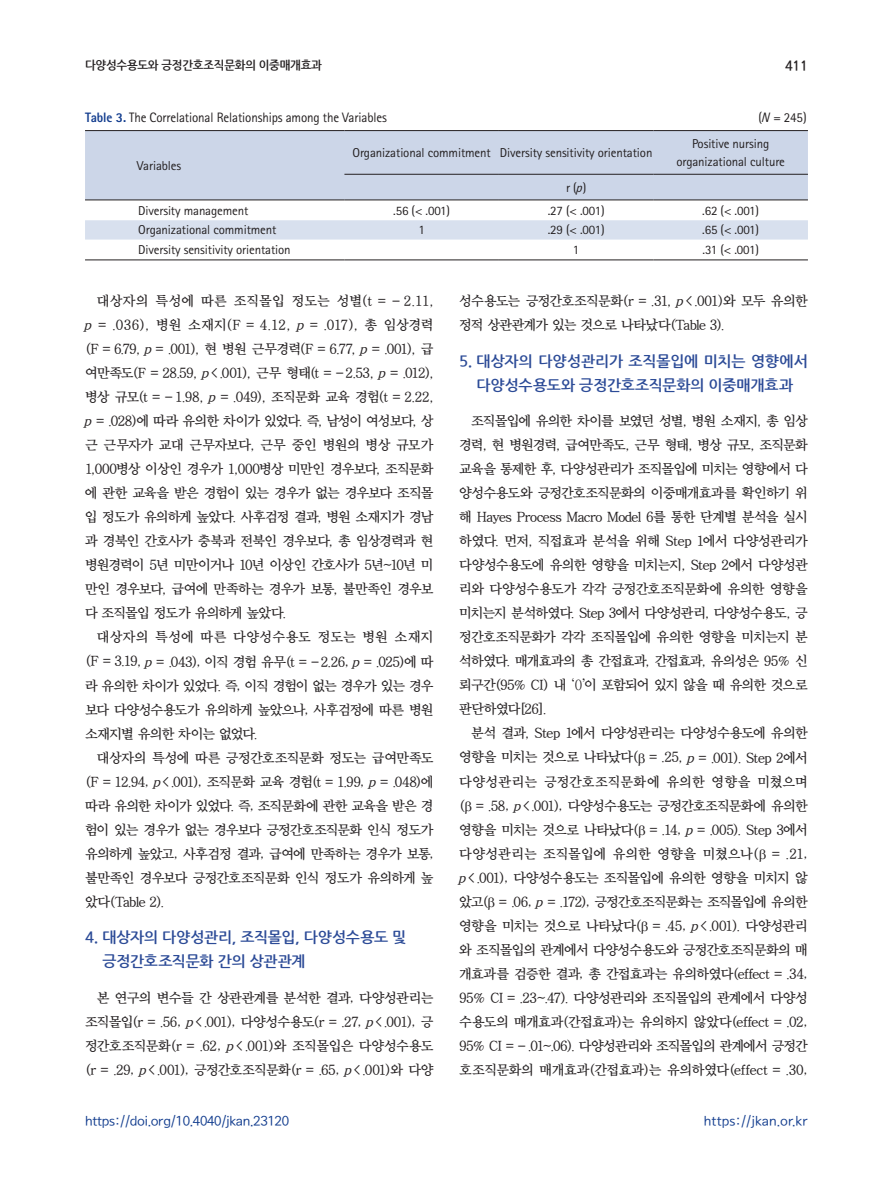
<style>
.page{position:relative;width:893px;height:1191px;background:#fff}
.page>*{position:absolute;margin:0;border:0;box-sizing:border-box;transform-origin:0 0}
.t1{font:700 15px/24px "Nanum Gothic";letter-spacing:-.01em;color:#2c4b97}
.t2{font:13.95px/24px "Bareun Batang M";letter-spacing:-.06em;color:#231f20;text-align:justify}
.t3{font:13.65px "Rotis Sans Serif Std";letter-spacing:-.01em;color:#231f20;scale:.95 1}
.t4{font:13.5px "Seoul Namsan M";letter-spacing:-.025em;color:#143e8f}
.t5{font:13.5px "Seoul Namsan M";color:#143e8f}
.t6{font:700 13.5px "Nanum Gothic";color:#231f20;scale:.95 1}
.t7{font:12.9px/18px "Rotis Sans Serif Std";letter-spacing:-.01em;color:#231f20;text-align:center}
.t8{font:700 12px "Nanum Gothic";letter-spacing:-.02em;color:#231f20;scale:.95 1}
.s1{font-weight:800;color:#143e8f}
.s2{font-style:italic}
.s3{font-family:"Nanum Gothic"}
.s4{font-family:"New Gulim"}
.s5{font-family:"Nanum Myeongjo"}
</style>
<div class="page">
<div style="left:85px;top:131px;width:723px;height:69px;background:#ccd6e8"></div>
<div style="left:85px;top:220px;width:723px;height:19px;background:#d8e0ee"></div>
<hr style="left:85px;top:260px;width:259px;height:1px;background:#231f20">
<hr style="left:344px;top:260px;width:155px;height:1px;background:#231f20">
<hr style="left:499px;top:260px;width:154px;height:1px;background:#231f20">
<hr style="left:653px;top:260px;width:155px;height:1px;background:#231f20">
<hr style="left:344px;top:130px;width:155px;height:1px;background:#231f20">
<hr style="left:499px;top:130px;width:154px;height:1px;background:#231f20">
<hr style="left:653px;top:130px;width:155px;height:1px;background:#231f20">
<hr style="left:344px;top:200px;width:155px;height:1px;background:#231f20">
<hr style="left:499px;top:200px;width:154px;height:1px;background:#231f20">
<hr style="left:653px;top:200px;width:155px;height:1px;background:#231f20">
<hr style="left:85px;top:130px;width:259px;height:1px;background:#231f20">
<hr style="left:85px;top:200px;width:259px;height:1px;background:#231f20">
<hr style="left:344px;top:174px;width:155px;height:1px;background:#231f20">
<hr style="left:499px;top:174px;width:154px;height:1px;background:#231f20">
<hr style="left:653px;top:174px;width:155px;height:1px;background:#231f20">
<p class="t8" style="left:85px;top:59px;width:251px">다양성수용도와 긍정간호조직문화의 이중매개효과</p>
<p class="t6" style="left:785px;top:59px;width:26px">411</p>
<p class="t3" style="left:85px;top:109px;width:319px"><span class="s1">Table 3.</span> The Correlational Relationships among the Variables</p>
<p class="t3" style="left:759px;top:109px;width:52px">(<span class="s2">N</span> = 245)</p>
<p class="t7" style="left:137px;top:156px;width:46px">Variables</p>
<p class="t7" style="left:352px;top:143px;width:301px">Organizational commitment Diversity sensitivity orientation</p>
<p class="t7" style="left:676px;top:134px;width:110px">Positive nursing organizational culture</p>
<p class="t7" style="left:566px;top:178px;width:22px">r (<span class="s2">p</span>)</p>
<p class="t7" style="left:138px;top:202px;width:112px">Diversity management</p>
<p class="t7" style="left:393px;top:202px;width:58px">.56 (&lt; .001)</p>
<p class="t7" style="left:548px;top:202px;width:58px">.27 (&lt; .001)</p>
<p class="t7" style="left:702px;top:202px;width:58px">.62 (&lt; .001)</p>
<p class="t7" style="left:138px;top:221px;width:140px">Organizational commitment</p>
<p class="t7" style="left:418px;top:221px;width:8px">1</p>
<p class="t7" style="left:548px;top:221px;width:58px">.29 (&lt; .001)</p>
<p class="t7" style="left:702px;top:221px;width:58px">.65 (&lt; .001)</p>
<p class="t7" style="left:138px;top:240px;width:154px">Diversity sensitivity orientation</p>
<p class="t7" style="left:573px;top:240px;width:8px">1</p>
<p class="t7" style="left:702px;top:240px;width:58px">.31 (&lt; .001)</p>
<p class="t2" style="left:84px;top:289px;width:351px;text-indent:13px">대상자의 특성에 따른 조직몰입 정도는 성별(t = - 2<span class="s3">.</span>11<span class="s4">, </span><span class="s2">p</span>= <span class="s3">.</span>036)<span class="s4">,</span> 병원 소재지(F = 4<span class="s3">.</span>12<span class="s4">,</span> <span class="s2">p</span>= <span class="s3">.</span>017)<span class="s4">,</span> 총 임상경력 (F=6<span class="s3">.</span>79<span class="s4">,</span> <span class="s2">p</span>= <span class="s3">.</span>001)<span class="s4">,</span> 현 병원 근무경력(F = 6<span class="s3">.</span>77<span class="s4">,</span> <span class="s2">p</span>= <span class="s3">.</span>001)<span class="s4">,</span> 급 여만족도(F = 28<span class="s3">.</span>59<span class="s4">,</span> <span class="s2">p</span>&lt; <span class="s3">.</span>001)<span class="s4">,</span> 근무 형태(t = - 2<span class="s3">.</span>53<span class="s4">,</span> <span class="s2">p</span>= <span class="s3">.</span>012)<span class="s4">, </span>병상 규모(t = - 1<span class="s3">.</span>98<span class="s4">,</span> <span class="s2">p</span>= <span class="s3">.</span>049)<span class="s4">,</span> 조직문화 교육 경험(t = 2<span class="s3">.</span>22<span class="s4">, </span><span class="s2">p</span>= <span class="s3">.</span>028)에 따라 유의한 차이가 있었다<span class="s3">.</span> 즉<span class="s4">,</span> 남성이 여성보다<span class="s4">,</span> 상 근 근무자가 교대 근무자보다<span class="s4">,</span> 근무 중인 병원의 병상 규모가 1<span class="s4">,</span>000병상 이상인 경우가 1<span class="s4">,</span>000병상 미만인 경우보다<span class="s4">,</span> 조직문화 에 관한 교육을 받은 경험이 있는 경우가 없는 경우보다 조직몰 입 정도가 유의하게 높았다<span class="s3">.</span> 사후검정 결과<span class="s4">,</span> 병원 소재지가 경남 과 경북인 간호사가 충북과 전북인 경우보다<span class="s4">,</span> 총 임상경력과 현 병원경력이 5년 미만이거나 10년 이상인 간호사가 5년~10년 미 만인 경우보다<span class="s4">,</span> 급여에 만족하는 경우가 보통<span class="s4">,</span> 불만족인 경우보 다 조직몰입 정도가 유의하게 높았다<span class="s3">.</span></p>
<p class="t2" style="left:85px;top:625px;width:350px;text-indent:12px">대상자의 특성에 따른 다양성수용도 정도는 병원 소재지 (F=3<span class="s3">.</span>19<span class="s4">,</span> <span class="s2">p</span>=<span class="s3">.</span>043)<span class="s4">,</span> 이직 경험 유무(t=-2<span class="s3">.</span>26<span class="s4">,</span> <span class="s2">p</span>=<span class="s3">.</span>025)에 따 라 유의한 차이가 있었다<span class="s3">.</span> 즉<span class="s4">,</span> 이직 경험이 없는 경우가 있는 경우 보다 다양성수용도가 유의하게 높았으나<span class="s4">,</span> 사후검정에 따른 병원 소재지별 유의한 차이는 없었다<span class="s3">.</span></p>
<p class="t2" style="left:85px;top:745px;width:350px;text-indent:12px">대상자의 특성에 따른 긍정간호조직문화 정도는 급여만족도 (F = 12<span class="s3">.</span>94<span class="s4">,</span> <span class="s2">p</span>&lt; <span class="s3">.</span>001)<span class="s4">,</span> 조직문화 교육 경험(t = 1<span class="s3">.</span>99<span class="s4">,</span> <span class="s2">p</span>= <span class="s3">.</span>048)에 따라 유의한 차이가 있었다<span class="s3">.</span> 즉<span class="s4">,</span> 조직문화에 관한 교육을 받은 경 험이 있는 경우가 없는 경우보다 긍정간호조직문화 인식 정도가 유의하게 높았고<span class="s4">,</span> 사후검정 결과<span class="s4">,</span> 급여에 만족하는 경우가 보통<span class="s4">, </span>불만족인 경우보다 긍정간호조직문화 인식 정도가 유의하게 높 았다(Table 2)<span class="s3">.</span></p>
<p class="t1" style="left:102px;top:926px;width:305px;text-indent:-17px">4. 대상자의 다양성관리, 조직몰입, 다양성수용도 및 긍정간호조직문화 간의 상관관계</p>
<p class="t2" style="left:85px;top:985px;width:350px;text-indent:12px">본 연구의 변수들 간 상관관계를 분석한 결과<span class="s4">,</span> 다양성관리는 조직몰입(r = <span class="s3">.</span>56<span class="s4">,</span> <span class="s2">p</span>&lt; <span class="s3">.</span>001)<span class="s4">,</span> 다양성수용도(r = <span class="s3">.</span>27<span class="s4">,</span> <span class="s2">p</span>&lt; <span class="s3">.</span>001)<span class="s4">,</span> 긍 정간호조직문화(r = <span class="s3">.</span>62<span class="s4">,</span> <span class="s2">p</span>&lt; <span class="s3">.</span>001)와 조직몰입은 다양성수용도 (r = <span class="s3">.</span>29<span class="s4">,</span> <span class="s2">p</span>&lt; <span class="s3">.</span>001)<span class="s4">,</span> 긍정간호조직문화(r = <span class="s3">.</span>65<span class="s4">,</span> <span class="s2">p</span>&lt; <span class="s3">.</span>001)와 다양</p>
<p class="t2" style="left:459px;top:289px;width:350px">성수용도는 긍정간호조직문화(r = <span class="s3">.</span>31<span class="s4">,</span> <span class="s2">p</span>&lt; <span class="s3">.</span>001)와 모두 유의한 정적 상관관계가 있는 것으로 나타났다(Table 3)<span class="s3">.</span></p>
<p class="t1" style="left:459px;top:350px;width:350px;text-align:center">5. 대상자의 다양성관리가 조직몰입에 미치는 영향에서 다양성수용도와 긍정간호조직문화의 이중매개효과</p>
<p class="t2" style="left:459px;top:409px;width:350px;text-indent:12px">조직몰입에 유의한 차이를 보였던 성별<span class="s4">,</span> 병원 소재지<span class="s4">,</span> 총 임상 경력<span class="s4">,</span> 현 병원경력<span class="s4">,</span> 급여만족도<span class="s4">,</span> 근무 형태<span class="s4">,</span> 병상 규모<span class="s4">,</span> 조직문화 교육을 통제한 후<span class="s4">,</span> 다양성관리가 조직몰입에 미치는 영향에서 다 양성수용도와 긍정간호조직문화의 이중매개효과를 확인하기 위 해 Hayes Process Macro Model 6를 통한 단계별 분석을 실시 하였다<span class="s3">.</span> 먼저<span class="s4">,</span> 직접효과 분석을 위해 Step 1에서 다양성관리가 다양성수용도에 유의한 영향을 미치는지<span class="s4">,</span> Step 2에서 다양성관 리와 다양성수용도가 각각 긍정간호조직문화에 유의한 영향을 미치는지 분석하였다<span class="s3">.</span> Step 3에서 다양성관리<span class="s4">,</span> 다양성수용도<span class="s4">,</span> 긍 정간호조직문화가 각각 조직몰입에 유의한 영향을 미치는지 분 석하였다<span class="s3">.</span> 매개효과의 총 간접효과<span class="s4">,</span> 간접효과<span class="s4">,</span> 유의성은 95% 신 뢰구간(95% CI) 내 <span class="s5">‘0’</span>이 포함되어 있지 않을 때 유의한 것으로 판단하였다[26]<span class="s3">.</span></p>
<p class="t2" style="left:458px;top:721px;width:351px;text-indent:13px">분석 결과<span class="s4">,</span> Step 1에서 다양성관리는 다양성수용도에 유의한 영향을 미치는 것으로 나타났다( =<span class="s3">.</span>25<span class="s4">,</span> <span class="s2">p</span>=<span class="s3">.</span>001)<span class="s3">.</span> Step 2에서 다양성관리는 긍정간호조직문화에 유의한 영향을 미쳤으며 ( = <span class="s3">.</span>58<span class="s4">,</span> <span class="s2">p</span>&lt; <span class="s3">.</span>001)<span class="s4">,</span> 다양성수용도는 긍정간호조직문화에 유의한 영향을 미치는 것으로 나타났다( =<span class="s3">.</span>14<span class="s4">,</span> <span class="s2">p</span>=<span class="s3">.</span>005)<span class="s3">.</span> Step 3에서 다양성관리는 조직몰입에 유의한 영향을 미쳤으나( = <span class="s3">.</span>21<span class="s4">, </span><span class="s2">p</span>&lt; <span class="s3">.</span>001)<span class="s4">,</span> 다양성수용도는 조직몰입에 유의한 영향을 미치지 않 았고( = <span class="s3">.</span>06<span class="s4">,</span> <span class="s2">p</span>= <span class="s3">.</span>172)<span class="s4">,</span> 긍정간호조직문화는 조직몰입에 유의한 영향을 미치는 것으로 나타났다( =<span class="s3">.</span>45<span class="s4">,</span> <span class="s2">p</span>&lt; <span class="s3">.</span>001)<span class="s3">.</span> 다양성관리 와 조직몰입의 관계에서 다양성수용도와 긍정간호조직문화의 매 개효과를 검증한 결과<span class="s4">,</span> 총 간접효과는 유의하였다(effect=<span class="s3">.</span>34<span class="s4">, </span>95% CI = <span class="s3">.</span>23~<span class="s3">.</span>47)<span class="s3">.</span> 다양성관리와 조직몰입의 관계에서 다양성 수용도의 매개효과(간접효과)는 유의하지 않았다(effect = <span class="s3">.</span>02<span class="s4">, </span>95% CI = - <span class="s3">.</span>01~<span class="s3">.</span>06)<span class="s3">.</span> 다양성관리와 조직몰입의 관계에서 긍정간 호조직문화의 매개효과(간접효과)는 유의하였다(effect = <span class="s3">.</span>30<span class="s4">,</span></p>
<p class="t4" style="left:85px;top:1114px;width:206px">https://doi.org/10.4040/jkan.23120</p>
<p class="t5" style="left:704px;top:1114px;width:106px">https://jkan.or.kr</p>
</div>
